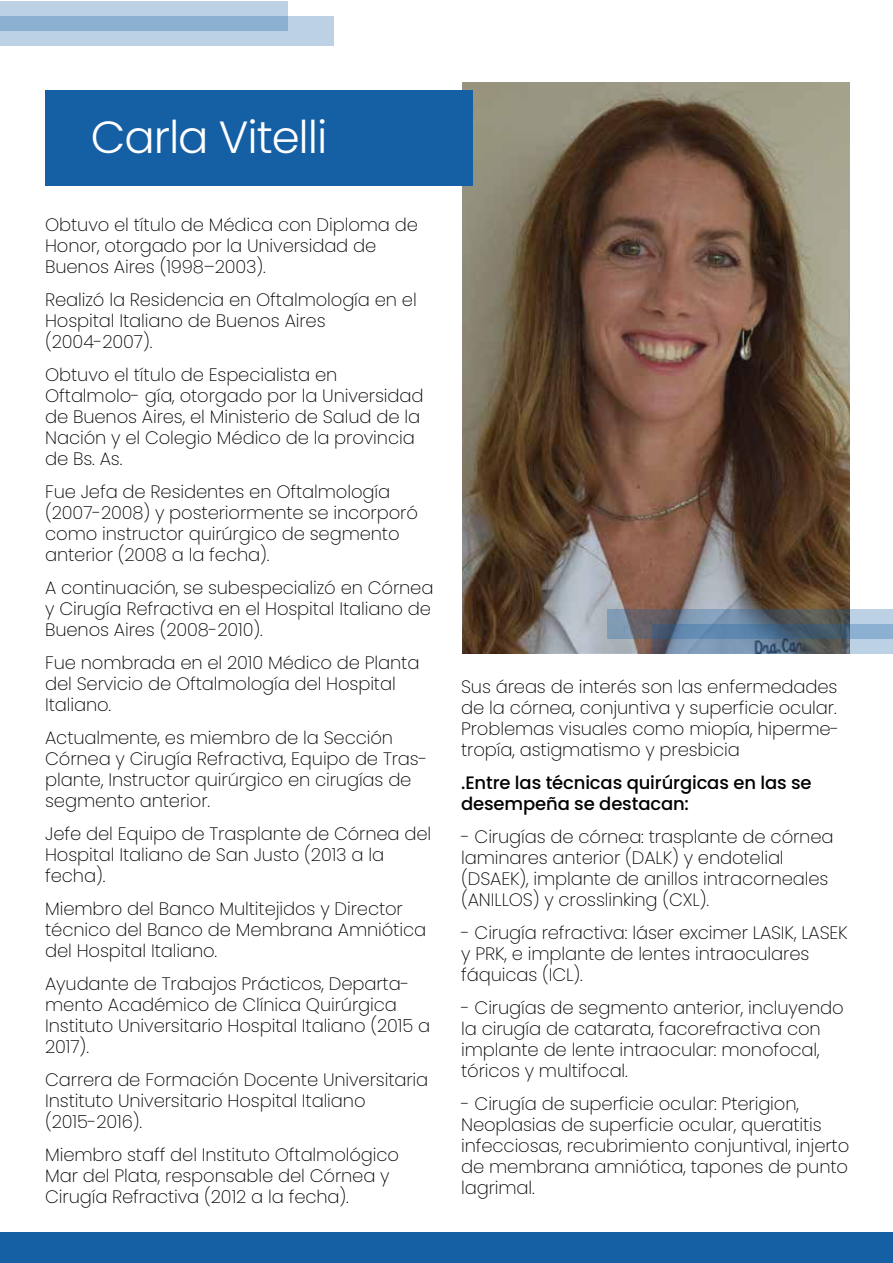
<style>
.page{position:relative;width:893px;height:1263px;background:#fff}
.page>*{position:absolute;margin:0;border:0;box-sizing:border-box;transform-origin:0 0}
.t1{font:300 45px "Poppins";letter-spacing:-.025em;color:#fff}
.t2{font:200 18px/21px "Poppins";letter-spacing:-.01em;color:#000}
.t3{font:500 18px/21px "Poppins";letter-spacing:-.01em;color:#000}
</style>
<div class="page">
<img style="left:462px;top:83px;width:387px;height:570px">
<div style="left:45px;top:90px;width:428px;height:96px;background:#155fa4"></div>
<div style="left:0;top:1232px;width:893px;height:31px;background:#155fa4"></div>
<svg style="left:606px;top:609px;width:287px;height:30px"></svg>
<svg style="left:652px;top:624px;width:241px;height:30px"></svg>
<div style="left:0;top:1px;width:288px;height:30px;background:#bcd1e4"></div>
<svg style="left:0;top:16px;width:334px;height:29px;fill:#bcd1e4"></svg>
<h1 class="t1" style="left:91px;top:111px;width:238px">Carla Vitelli</h1>
<p class="t2" style="left:45px;top:214px;width:374px">Obtuvo el título de Médica con Diploma de<br>Honor, otorgado por la Universidad de<br>Buenos Aires (1998–2003).</p>
<p class="t2" style="left:45px;top:289px;width:373px">Realizó la Residencia en Oftalmología en el<br>Hospital Italiano de Buenos Aires (2004-2007).</p>
<p class="t2" style="left:45px;top:364px;width:380px">Obtuvo el título de Especialista en Oftalmolo- gía, otorgado por la Universidad de Buenos Aires, el Ministerio de Salud de la Nación y el Colegio Médico de la provincia de Bs. As.</p>
<p class="t2" style="left:45px;top:481px;width:374px">Fue Jefa de Residentes en Oftalmología (2007-2008) y posteriormente se incorporó como instructor quirúrgico de segmento anterior (2008 a la fecha).</p>
<p class="t2" style="left:45px;top:577px;width:390px">A continuación, se subespecializó en Córnea y Cirugía Refractiva en el Hospital Italiano de<br>Buenos Aires (2008-2010).</p>
<p class="t2" style="left:45px;top:652px;width:376px">Fue nombrada en el 2010 Médico de Planta del Servicio de Oftalmología del Hospital<br>Italiano.</p>
<p class="t2" style="left:45px;top:727px;width:384px">Actualmente, es miembro de la Sección Córnea y Cirugía Refractiva, Equipo de Tras&shy;plante, Instructor quirúrgico en cirugías de segmento anterior.</p>
<p class="t2" style="left:45px;top:823px;width:388px">Jefe del Equipo de Trasplante de Córnea del<br>Hospital Italiano de San Justo (2013 a la fecha).</p>
<p class="t2" style="left:45px;top:898px;width:382px">Miembro del Banco Multitejidos y Director técnico del Banco de Membrana Amniótica del Hospital Italiano.</p>
<p class="t2" style="left:45px;top:973px;width:387px">Ayudante de Trabajos Prácticos, Departa&shy;mento Académico de Clínica Quirúrgica Instituto Universitario Hospital Italiano (2015 a 2017).</p>
<p class="t2" style="left:45px;top:1069px;width:385px">Carrera de Formación Docente Universitaria<br>Instituto Universitario Hospital Italiano (2015-2016).</p>
<p class="t2" style="left:45px;top:1144px;width:355px">Miembro staff del Instituto Oftalmológico<br>Mar del Plata, responsable del Córnea y<br>Cirugía Refractiva (2012 a la fecha).</p>
<p class="t2" style="left:461px;top:676px;width:380px">Sus áreas de interés son las enfermedades de la córnea, conjuntiva y superficie ocular.<br>Problemas visuales como miopía, hiperme&shy;tropía, astigmatismo y presbicia</p>
<p class="t3" style="left:461px;top:772px;width:352px">.Entre las técnicas quirúrgicas en las se desempeña se destacan:</p>
<p class="t2" style="left:461px;top:826px;width:374px">- Cirugías de córnea: trasplante de córnea laminares anterior (DALK) y endotelial (DSAEK), implante de anillos intracorneales (ANILLOS) y crosslinking (CXL).</p>
<p class="t2" style="left:461px;top:922px;width:388px">- Cirugía refractiva: láser excimer LASIK, LASEK y PRK, e implante de lentes intraoculares fáquicas (ICL).</p>
<p class="t2" style="left:461px;top:997px;width:384px">- Cirugías de segmento anterior, incluyendo la cirugía de catarata, facorefractiva con implante de lente intraocular: monofocal, tóricos y multifocal.</p>
<p class="t2" style="left:461px;top:1093px;width:390px">- Cirugía de superficie ocular: Pterigion, Neoplasias de superficie ocular, queratitis infecciosas, recubrimiento conjuntival, injerto de membrana amniótica, tapones de punto lagrimal.</p>
</div>
